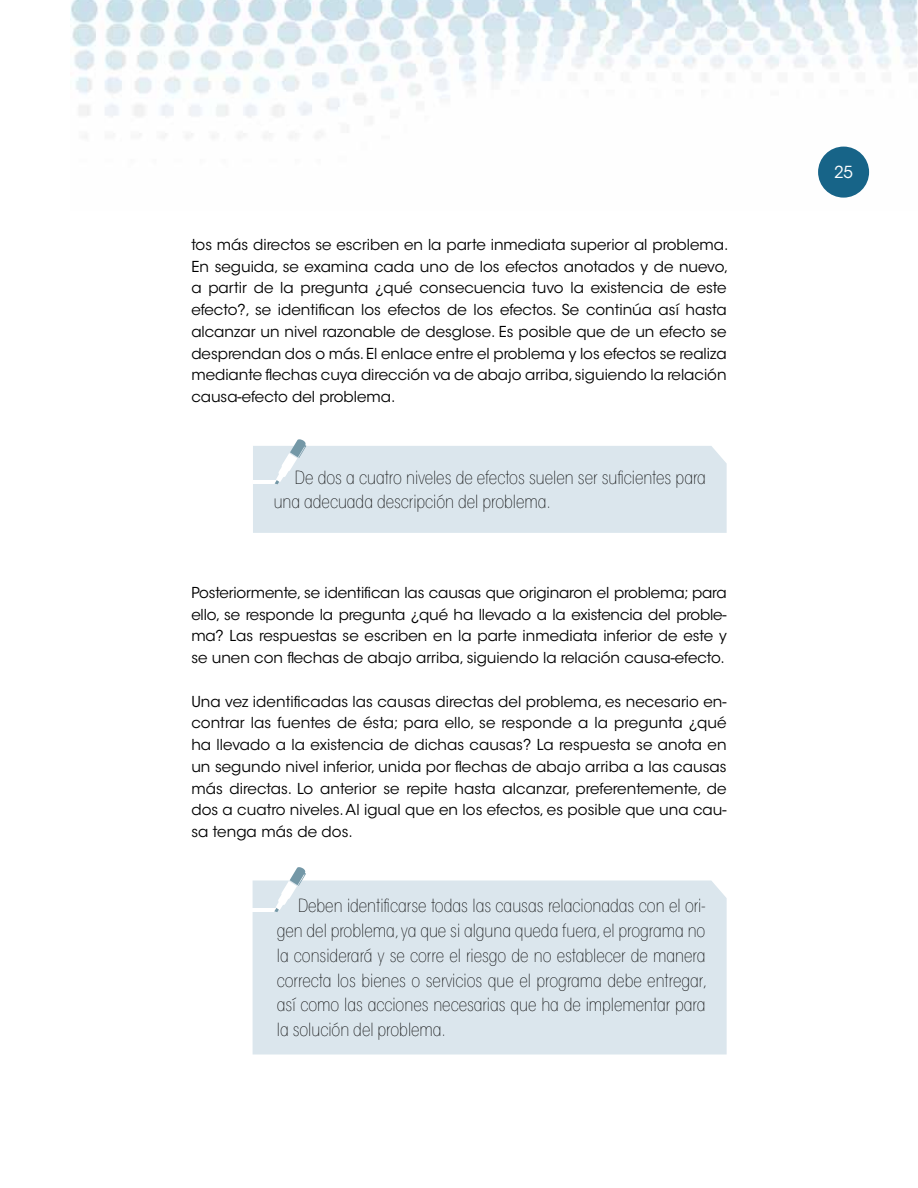
<style>
.page{position:relative;width:918px;height:1188px;background:#fff}
.page>*{position:absolute;margin:0;border:0;box-sizing:border-box;transform-origin:0 0}
.t1{font:200 condensed 18px/24.8px "ITC Avant Garde Std";color:#000}
.t2{font:16.5px "ITC Avant Garde Std";color:#fff}
.t3{font:15px/21.8px "ITC Avant Garde Std";color:#000;text-align:justify}
</style>
<div class="page">
<img style="left:70px;top:0;width:848px;height:195px">
<div style="left:818px;top:147px;width:51px;height:51px;background:#176488;border-radius:50%"></div>
<svg style="left:253px;top:439px;width:474px;height:94px;background:#dde7ee"></svg>
<div style="left:253px;top:881px;width:474px;height:174px;background:#dbe6ed"></div>
<hr style="left:253px;top:908px;width:24px;height:4px;background:#fff">
<svg style="left:274px;top:867px;width:32px;height:45px"></svg>
<p class="t3" style="left:191px;top:234px;width:539px;text-align:left">tos más directos se escriben en la parte inmediata superior al problema.<br>En seguida, se examina cada uno de los efectos anotados y de nuevo, a partir de la pregunta ¿qué consecuencia tuvo la existencia de este efecto?, se identifican los efectos de los efectos. Se continúa así hasta alcanzar un nivel razonable de desglose. Es posible que de un efecto se desprendan dos o más. El enlace entre el problema y los efectos se realiza mediante flechas cuya dirección va de abajo arriba, siguiendo la relación causa-efecto del problema.</p>
<p class="t1" style="left:274px;top:465px;width:434px;text-indent:21px">De dos a cuatro niveles de efectos suelen ser suficientes para una adecuada descripción del problema.</p>
<p class="t3" style="left:191px;top:582px;width:537px">Posteriormente, se identifican las causas que originaron el problema; para ello, se responde la pregunta ¿qué ha llevado a la existencia del proble&shy;ma? Las respuestas se escriben en la parte inmediata inferior de este y se unen con flechas de abajo arriba, siguiendo la relación causa-efecto.</p>
<p class="t3" style="left:191px;top:690px;width:537px">Una vez identificadas las causas directas del problema, es necesario en&shy;contrar las fuentes de ésta; para ello, se responde a la pregunta ¿qué ha llevado a la existencia de dichas causas? La respuesta se anota en un segundo nivel inferior, unida por flechas de abajo arriba a las causas más directas. Lo anterior se repite hasta alcanzar, preferentemente, de dos a cuatro niveles. Al igual que en los efectos, es posible que una cau&shy;sa tenga más de dos.</p>
<p class="t1" style="left:277px;top:894px;width:432px;text-align:justify;text-indent:21px">Deben identificarse todas las causas relacionadas con el ori&shy;gen del problema, ya que si alguna queda fuera, el programa no la considerará y se corre el riesgo de no establecer de manera correcta los bienes o servicios que el programa debe entregar, así como las acciones necesarias que ha de implementar para la solución del problema.</p>
<p class="t2" style="left:834px;top:162px;width:21px">25</p>
</div>
